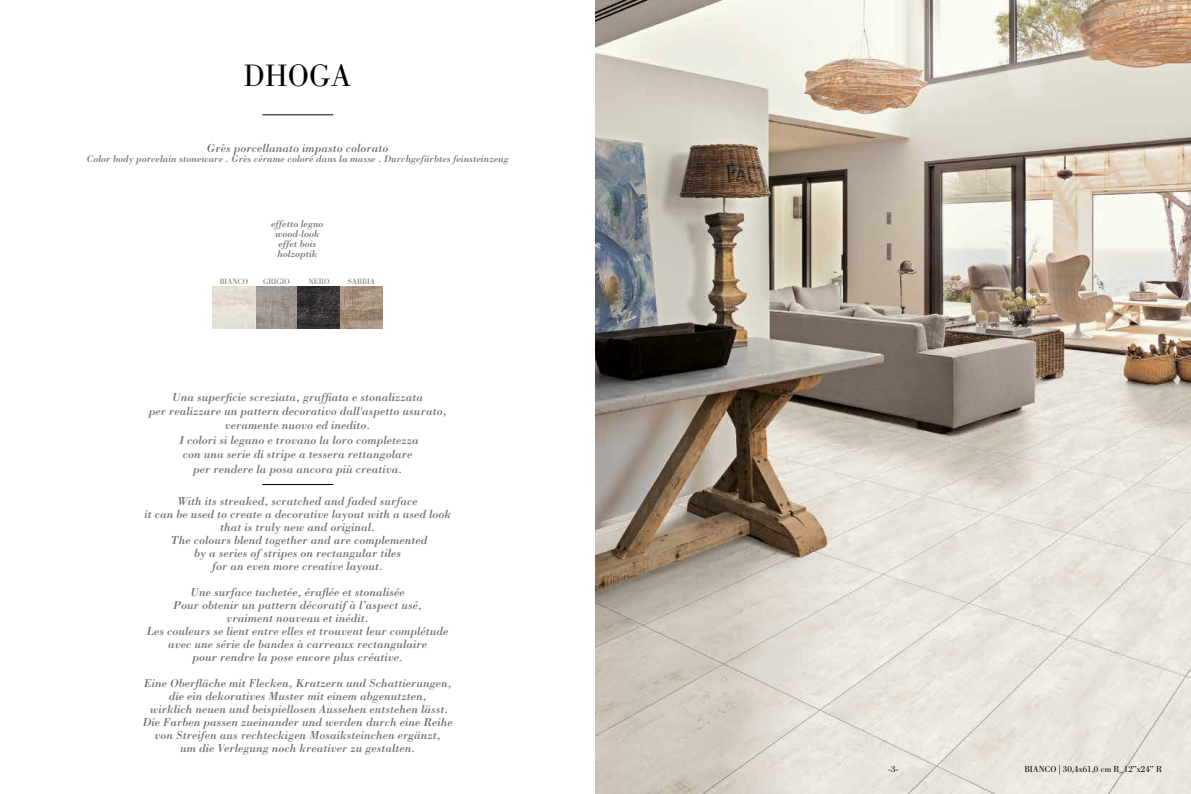
<style>
.page{position:relative;width:1191px;height:794px;background:#fff}
.page>*{position:absolute;margin:0;border:0;box-sizing:border-box;transform-origin:0 0}
.t1{font:32px "Bodoni Std";color:#000}
.t2{font:italic 12px/13px "Bodoni Std";color:#6f6f6e;text-align:center}
.t3{font:italic 10px/10px "Bodoni Std";color:#6f6f6e;text-align:center}
.t4{font:9px "Bodoni Std";color:#000}
.t5{font:8px "Bodoni Std";color:#6f6f6e}
</style>
<div class="page">
<img style="left:595px;top:0;width:596px;height:794px">
<hr style="left:262px;top:484px;width:71px;height:1px;background:#000">
<hr style="left:262px;top:114px;width:71px;height:1px;background:#000">
<img style="left:213px;top:286px;width:170px;height:43px">
<h1 class="t1" style="left:243px;top:58px;width:110px">DHOGA</h1>
<p class="t2" style="left:207px;top:141px;width:183px">Grès porcellanato impasto colorato</p>
<p class="t3" style="left:87px;top:154px;width:423px">Color body porcelain stoneware . Grès cérame coloré dans la masse . Durchgefärbtes feinsteinzeug</p>
<p class="t3" style="left:271px;top:219px;width:54px">effetto legno wood-look effet bois holzoptik</p>
<p class="t5" style="left:220px;top:276px;width:30px">BIANCO</p>
<p class="t5" style="left:263px;top:276px;width:28px">GRIGIO</p>
<p class="t5" style="left:308px;top:276px;width:22px">NERO</p>
<p class="t5" style="left:348px;top:276px;width:29px">SABBIA</p>
<p class="t2" style="left:149px;top:389px;width:299px;line-height:14.4px">Una superficie screziata, graffiata e stonalizzata<br>per realizzare un pattern decorativo dall'aspetto usurato, veramente nuovo ed inedito.<br>I colori si legano e trovano la loro completezza<br>con una serie di stripe a tessera rettangolare<br>per rendere la posa ancora più creativa.</p>
<p class="t2" style="left:144px;top:494px;width:308px">With its streaked, scratched and faded surface<br>it can be used to create a decorative layout with a used look that is truly new and original.<br>The colours blend together and are complemented<br>by a series of stripes on rectangular tiles<br>for an even more creative layout.</p>
<p class="t2" style="left:147px;top:585px;width:303px">Une surface tachetée, éraflée et stonalisée<br>Pour obtenir un pattern décoratif à l’aspect usé,<br>vraiment nouveau et inédit.<br>Les couleurs se lient entre elles et trouvent leur complétude avec une série de bandes à carreaux rectangulaire<br>pour rendre la pose encore plus créative.</p>
<p class="t2" style="left:143px;top:676px;width:311px">Eine Oberfläche mit Flecken, Kratzern und Schattierungen, die ein dekoratives Muster mit einem abgenutzten,<br>wirklich neuen und beispiellosen Aussehen entstehen lässt.<br>Die Farben passen zueinander und werden durch eine Reihe von Streifen aus rechteckigen Mosaiksteinchen ergänzt,<br>um die Verlegung noch kreativer zu gestalten.</p>
<p class="t4" style="left:888px;top:764px;width:12px">-3-</p>
<p class="t4" style="left:1024px;top:764px;width:139px">BIANCO | 30,4x61,0 cm R_12”x24” R</p>
</div>
